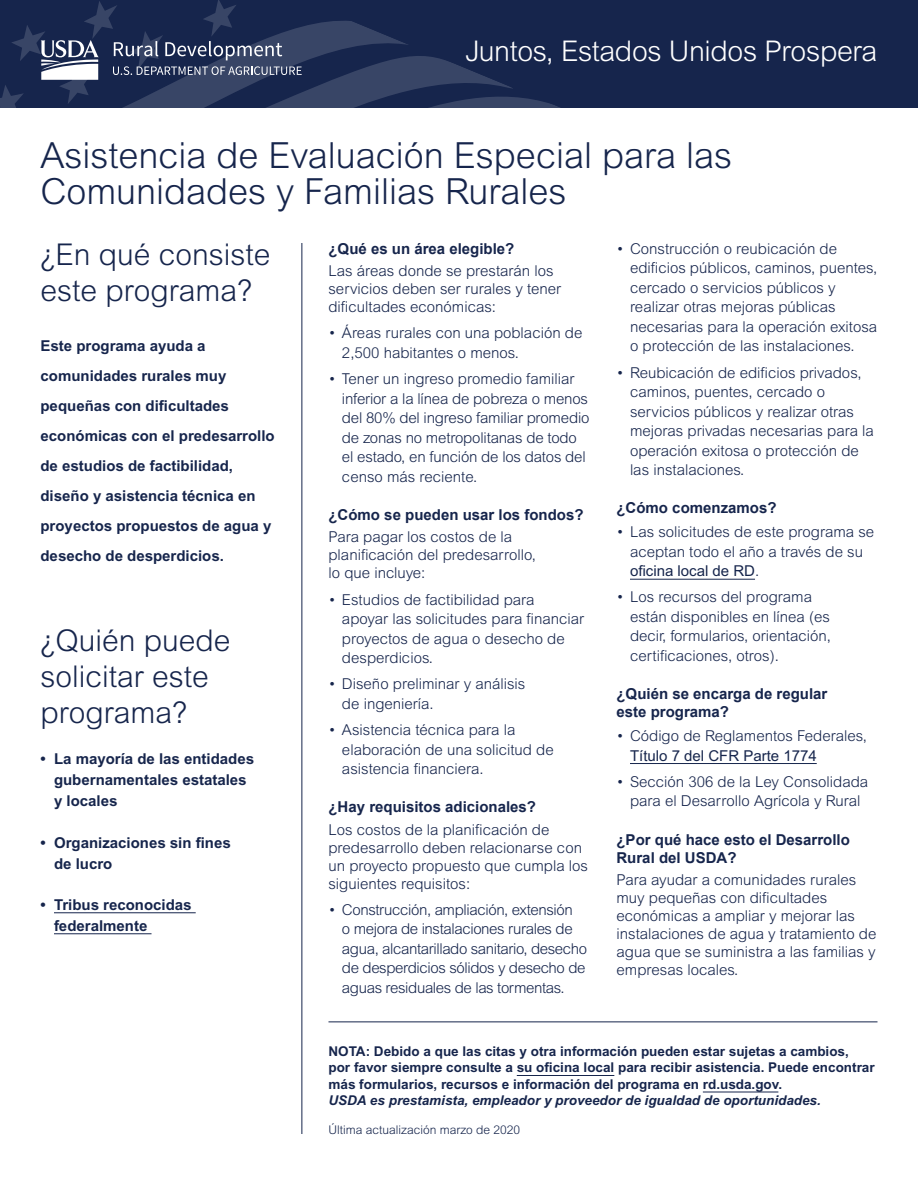
<style>
.page{position:relative;width:918px;height:1188px;background:#fff}
.page>*{position:absolute;margin:0;border:0;box-sizing:border-box;transform-origin:0 0}
.t1{font:300 36px/36px "Arial MT Std";color:#16254c}
.t2{font:300 30px/36px "Arial MT Std";color:#16254c}
.t3{font:300 28.5px "Arial MT Std";letter-spacing:-.015em;color:#fff}
.t4{font:300 15px/19.5px "Arial MT Std";color:#16254c}
.t5{font:700 15px/30px "Arial MT Std";color:#16254c}
.t6{font:700 15px/18px "Arial";color:#16254c}
.t7{font:300 15px/19.5px "Arial MT Std";letter-spacing:-.025em;color:#16254c}
.t8{font:700 13.5px/16.5px "Arial MT Std";color:#16254c}
.t9{font:300 12px "Arial MT Std";color:#16254c}
.s1{font-weight:400}
.s2{font-style:italic}
</style>
<div class="page">
<hr style="left:54px;top:913px;width:142px;height:1px;background:#16254c">
<hr style="left:54px;top:934px;width:98px;height:1px;background:#16254c">
<hr style="left:630px;top:579px;width:125px;height:1px;background:#16254c">
<hr style="left:630px;top:763px;width:187px;height:1px;background:#16254c">
<hr style="left:302px;top:243px;width:1px;height:891px;background:#16254c">
<hr style="left:328px;top:1022px;width:550px;height:1px;background:#16254c">
<hr style="left:517px;top:1075px;width:97px;height:1px;background:#16254c">
<hr style="left:703px;top:1092px;width:75px;height:1px;background:#16254c">
<div style="left:0;top:0;width:918px;height:108px;background:#16254c"></div>
<svg style="left:0;top:0;width:560px;height:108px"></svg>
<p class="t3" style="left:466px;top:35px;width:413px">Juntos, Estados Unidos Prospera</p>
<h1 class="t1" style="left:40px;top:137px;width:693px">Asistencia de Evaluación Especial para las<br>Comunidades y Familias Rurales</h1>
<h2 class="t2" style="left:40px;top:236px;width:232px">¿En qué consiste este programa?</h2>
<p class="t5" style="left:40px;top:331px;width:236px">Este programa ayuda a comunidades rurales muy pequeñas con dificultades económicas con el predesarrollo de estudios de factibilidad, diseño y asistencia técnica en proyectos propuestos de agua y desecho de desperdicios.</p>
<p class="t4" style="left:630px;top:239px;width:249px;text-indent:-14px">• Construcción o reubicación de edificios públicos, caminos, puentes, cercado o servicios públicos y realizar otras mejoras públicas necesarias para la operación exitosa o protección de las instalaciones.</p>
<p class="t4" style="left:630px;top:363px;width:245px;text-indent:-14px">• Reubicación de edificios privados, caminos, puentes, cercado o servicios públicos y realizar otras mejoras privadas necesarias para la operación exitosa o protección de las instalaciones.</p>
<h2 class="t6" style="left:616px;top:500px;width:162px">¿Cómo comenzamos?</h2>
<p class="t4" style="left:630px;top:522px;width:246px;text-indent:-14px">• Las solicitudes de este programa se aceptan todo el año a través de su <span class="s1">oficina local de RD</span>.</p>
<p class="t4" style="left:630px;top:587px;width:202px;text-indent:-14px">• Los recursos del programa están disponibles en línea (es decir, formularios, orientación, certificaciones, otros).</p>
<h2 class="t6" style="left:616px;top:685px;width:212px">¿Quién se encarga de regular este programa?</h2>
<p class="t4" style="left:630px;top:726px;width:239px;text-indent:-14px">• Código de Reglamentos Federales,<br><span class="s1">Título 7 del CFR Parte 1774</span></p>
<p class="t4" style="left:616px;top:772px;width:253px;text-align:center">• Sección 306 de la Ley Consolidada para el Desarrollo Agrícola y Rural</p>
<h2 class="t6" style="left:616px;top:831px;width:235px">¿Por qué hace esto el Desarrollo<br>Rural del USDA?</h2>
<p class="t4" style="left:616px;top:871px;width:261px;line-height:18px">Para ayudar a comunidades rurales muy pequeñas con dificultades económicas a ampliar y mejorar las instalaciones de agua y tratamiento de agua que se suministra a las familias y empresas locales.</p>
<h2 class="t6" style="left:328px;top:240px;width:187px">¿Qué es un área elegible?</h2>
<p class="t4" style="left:328px;top:262px;width:234px;line-height:18px">Las áreas donde se prestarán los servicios deben ser rurales y tener dificultades económicas:</p>
<p class="t4" style="left:342px;top:323px;width:242px;text-indent:-14px">• Áreas rurales con una población de<br>2,500 habitantes o menos.</p>
<p class="t4" style="left:342px;top:369px;width:249px;text-indent:-14px">• Tener un ingreso promedio familiar inferior a la línea de pobreza o menos del 80% del ingreso familiar promedio de zonas no metropolitanas de todo el estado, en función de los datos del censo más reciente.</p>
<h2 class="t6" style="left:328px;top:506px;width:257px">¿Cómo se pueden usar los fondos?</h2>
<p class="t4" style="left:328px;top:528px;width:209px;line-height:18px">Para pagar los costos de la planificación del predesarrollo, lo que incluye:</p>
<p class="t4" style="left:342px;top:590px;width:244px;text-indent:-14px">• Estudios de factibilidad para apoyar las solicitudes para financiar proyectos de agua o desecho de desperdicios.</p>
<p class="t4" style="left:342px;top:674px;width:185px;text-indent:-14px">• Diseño preliminar y análisis de ingeniería.</p>
<p class="t4" style="left:342px;top:720px;width:213px;text-indent:-14px">• Asistencia técnica para la elaboración de una solicitud de asistencia financiera.</p>
<h2 class="t6" style="left:328px;top:799px;width:209px">¿Hay requisitos adicionales?</h2>
<p class="t4" style="left:328px;top:820px;width:261px;line-height:18px">Los costos de la planificación de predesarrollo deben relacionarse con un proyecto propuesto que cumpla los siguientes requisitos:</p>
<p class="t7" style="left:342px;top:900px;width:247px;text-indent:-14px">• Construcción, ampliación, extensión<br>o mejora de instalaciones rurales de agua, alcantarillado sanitario, desecho de desperdicios sólidos y desecho de aguas residuales de las tormentas.</p>
<h2 class="t2" style="left:40px;top:622px;width:192px">¿Quién puede solicitar este programa?</h2>
<p class="t5" style="left:54px;top:748px;width:202px;line-height:21px;text-indent:-14px">• La mayoría de las entidades gubernamentales estatales y locales</p>
<p class="t5" style="left:54px;top:832px;width:178px;line-height:21px;text-indent:-14px">• Organizaciones sin fines de lucro</p>
<p class="t5" style="left:54px;top:894px;width:139px;line-height:21px;text-indent:-14px">• Tribus reconocidas federalmente</p>
<p class="t8" style="left:328px;top:1043px;width:548px">NOTA: Debido a que las citas y otra información pueden estar sujetas a cambios,<br>por favor siempre consulte a su oficina local para recibir asistencia. Puede encontrar más formularios, recursos e información del programa en rd.usda.gov.<br><span class="s2">USDA es prestamista, empleador y proveedor de igualdad de oportunidades.</span></p>
<p class="t9" style="left:328px;top:1123px;width:193px">Última actualización marzo de 2020</p>
</div>
